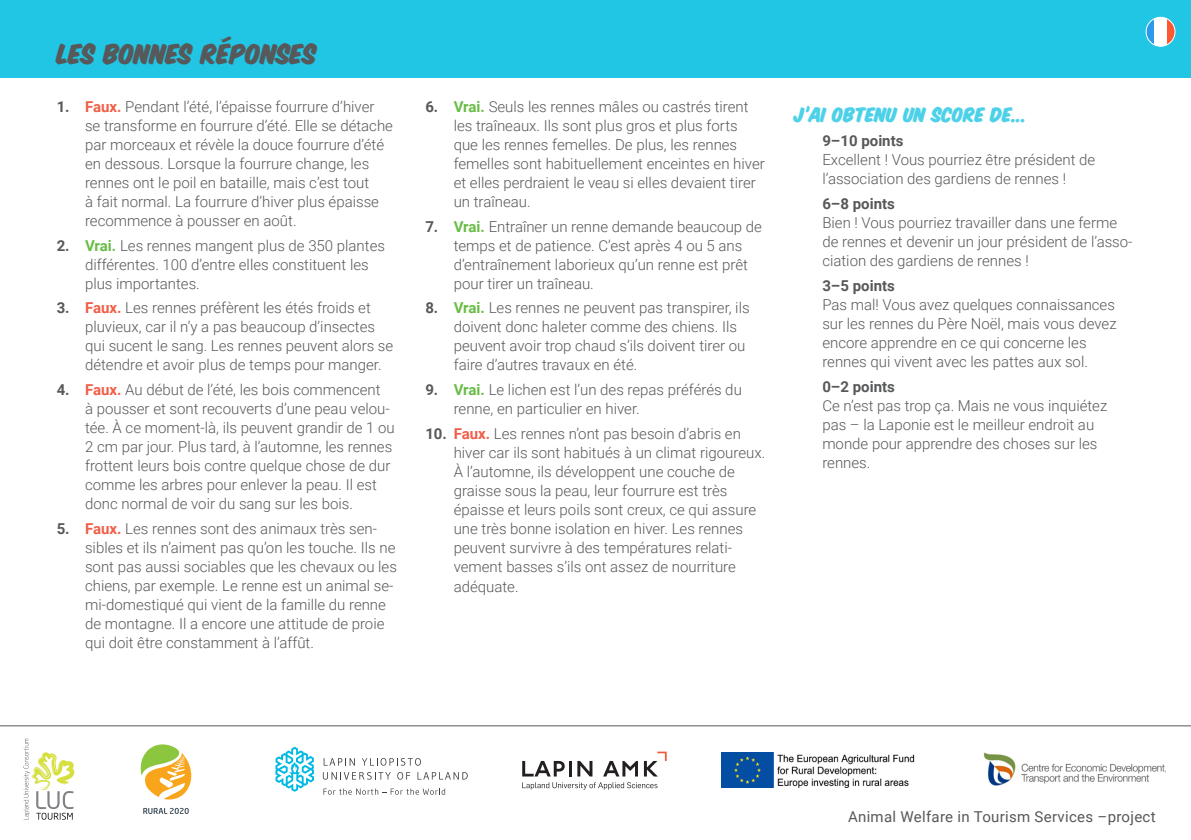
<style>
.page{position:relative;width:1191px;height:840px;background:#fff}
.page>*{position:absolute;margin:0;border:0;box-sizing:border-box;transform-origin:0 0}
.alaotsikko{font:22px "Komika Title Paint";color:#57585a}
.alaotsikko-2{font:16px "Komika Title Paint";color:#4dd1e9}
.leipis2{font:300 15px/19px "Roboto";color:#57585a}
.leipis2-2{font:15px "Roboto";letter-spacing:.02em;color:#57585a}
.s1{font-weight:700}
.s2{font-weight:700;color:#f15e47}
.s3{font-weight:700;color:#68bc45}
</style>
<div class="page">
<div style="left:0;top:0;width:1191px;height:78px;background:#20c6e3"></div>
<hr style="left:0;top:725px;width:1191px;height:1px;background:#58565c">
<svg style="left:24px;top:738px;width:50px;height:81px"></svg>
<svg style="left:141px;top:744px;width:50px;height:55px"></svg>
<svg style="left:143px;top:807px;width:46px;height:6px"></svg>
<svg style="left:522px;top:751px;width:144px;height:38px"></svg>
<svg style="left:275px;top:746px;width:39px;height:45px"></svg>
<svg style="left:324px;top:758px;width:31px;height:7px"></svg>
<svg style="left:362px;top:758px;width:58px;height:7px"></svg>
<svg style="left:415px;top:757px;width:6px;height:8px"></svg>
<svg style="left:323px;top:772px;width:68px;height:7px"></svg>
<svg style="left:398px;top:772px;width:12px;height:7px"></svg>
<svg style="left:417px;top:772px;width:51px;height:7px"></svg>
<svg style="left:323px;top:788px;width:122px;height:6px"></svg>
<img style="left:983px;top:752px;width:182px;height:34px">
<img style="left:721px;top:752px;width:194px;height:34px">
<svg style="left:1147px;top:19px;width:7px;height:26px"></svg>
<svg style="left:1166px;top:18px;width:9px;height:28px"></svg>
<div style="left:1154px;top:18px;width:12px;height:28px;background:#fff"></div>
<div style="left:1145px;top:17px;width:30px;height:30px;border:1px solid #fff;border-radius:50%"></div>
<p class="alaotsikko" style="left:57px;top:44px;width:260px">LES BONNES RÉPONSES</p>
<p class="leipis2" style="left:85px;top:96px;width:309px;text-indent:-28px"><span class="s1">1.</span> <span class="s2">Faux.</span> Pendant l’été, l’épaisse fourrure d’hiver se transforme en fourrure d’été. Elle se détache par morceaux et révèle la douce fourrure d’été en dessous. Lorsque la fourrure change, les rennes ont le poil en bataille, mais c’est tout<br>à fait normal. La fourrure d’hiver plus épaisse recommence à pousser en août.</p>
<p class="leipis2" style="left:85px;top:235px;width:301px;text-indent:-28px"><span class="s1">2.</span> <span class="s3">Vrai.</span> Les rennes mangent plus de 350 plantes différentes. 100 d’entre elles constituent les plus importantes.</p>
<p class="leipis2" style="left:85px;top:298px;width:310px;text-indent:-28px"><span class="s1">3.</span> <span class="s2">Faux.</span> Les rennes préfèrent les étés froids et pluvieux, car il n’y a pas beaucoup d’insectes qui sucent le sang. Les rennes peuvent alors se détendre et avoir plus de temps pour manger.</p>
<p class="leipis2" style="left:85px;top:379px;width:311px;text-indent:-28px"><span class="s1">4.</span> <span class="s2">Faux.</span> Au début de l’été, les bois commencent<br>à pousser et sont recouverts d’une peau velou&shy;tée. À ce moment-là, ils peuvent grandir de 1 ou 2 cm par jour. Plus tard, à l’automne, les rennes frottent leurs bois contre quelque chose de dur comme les arbres pour enlever la peau. Il est donc normal de voir du sang sur les bois.</p>
<p class="leipis2" style="left:85px;top:518px;width:313px;text-indent:-28px"><span class="s1">5.</span> <span class="s2">Faux.</span> Les rennes sont des animaux très sen&shy;sibles et ils n’aiment pas qu’on les touche. Ils ne sont pas aussi sociables que les chevaux ou les chiens, par exemple. Le renne est un animal se&shy;mi-domestiqué qui vient de la famille du renne de montagne. Il a encore une attitude de proie qui doit être constamment à l’affût.</p>
<p class="leipis2" style="left:454px;top:96px;width:312px;text-indent:-28px"><span class="s1">6.</span> <span class="s3">Vrai.</span> Seuls les rennes mâles ou castrés tirent les traîneaux. Ils sont plus gros et plus forts que les rennes femelles. De plus, les rennes femelles sont habituellement enceintes en hiver et elles perdraient le veau si elles devaient tirer un traîneau.</p>
<p class="leipis2" style="left:454px;top:216px;width:310px;text-indent:-28px"><span class="s1">7.</span> <span class="s3">Vrai.</span> Entraîner un renne demande beaucoup de temps et de patience. C’est après 4 ou 5 ans d’entraînement laborieux qu’un renne est prêt pour tirer un traîneau.</p>
<p class="leipis2" style="left:454px;top:298px;width:297px;text-indent:-28px"><span class="s1">8.</span> <span class="s3">Vrai.</span> Les rennes ne peuvent pas transpirer, ils doivent donc haleter comme des chiens. Ils peuvent avoir trop chaud s’ils doivent tirer ou faire d’autres travaux en été.</p>
<p class="leipis2" style="left:454px;top:379px;width:290px;text-indent:-28px"><span class="s1">9.</span> <span class="s3">Vrai.</span> Le lichen est l’un des repas préférés du renne, en particulier en hiver.</p>
<p class="leipis2" style="left:454px;top:423px;width:313px;text-indent:-28px"><span class="s1">10.</span> <span class="s2">Faux.</span> Les rennes n’ont pas besoin d’abris en hiver car ils sont habitués à un climat rigoureux.<br>À l’automne, ils développent une couche de graisse sous la peau, leur fourrure est très épaisse et leurs poils sont creux, ce qui assure une très bonne isolation en hiver. Les rennes peuvent survivre à des températures relati&shy;vement basses s’ils ont assez de nourriture adéquate.</p>
<p class="alaotsikko-2" style="left:794px;top:107px;width:233px">J’AI OBTENU UN SCORE DE...</p>
<p class="leipis2" style="left:822px;top:131px;width:274px"><span class="s1">9–10 points<br></span>Excellent ! Vous pourriez être président de l’association des gardiens de rennes !</p>
<p class="leipis2" style="left:822px;top:193px;width:312px"><span class="s1">6–8 points<br></span>Bien ! Vous pourriez travailler dans une ferme de rennes et devenir un jour président de l’asso&shy;ciation des gardiens de rennes !</p>
<p class="leipis2" style="left:822px;top:275px;width:296px"><span class="s1">3–5 points<br></span>Pas mal! Vous avez quelques connaissances sur les rennes du Père Noël, mais vous devez encore apprendre en ce qui concerne les rennes qui vivent avec les pattes aux sol.</p>
<p class="leipis2" style="left:822px;top:376px;width:286px"><span class="s1">0–2 points<br></span>Ce n’est pas trop ça. Mais ne vous inquiétez pas – la Laponie est le meilleur endroit au monde pour apprendre des choses sur les rennes.</p>
<p class="leipis2-2" style="left:848px;top:806px;width:309px">Animal Welfare in Tourism Services –project</p>
</div>
